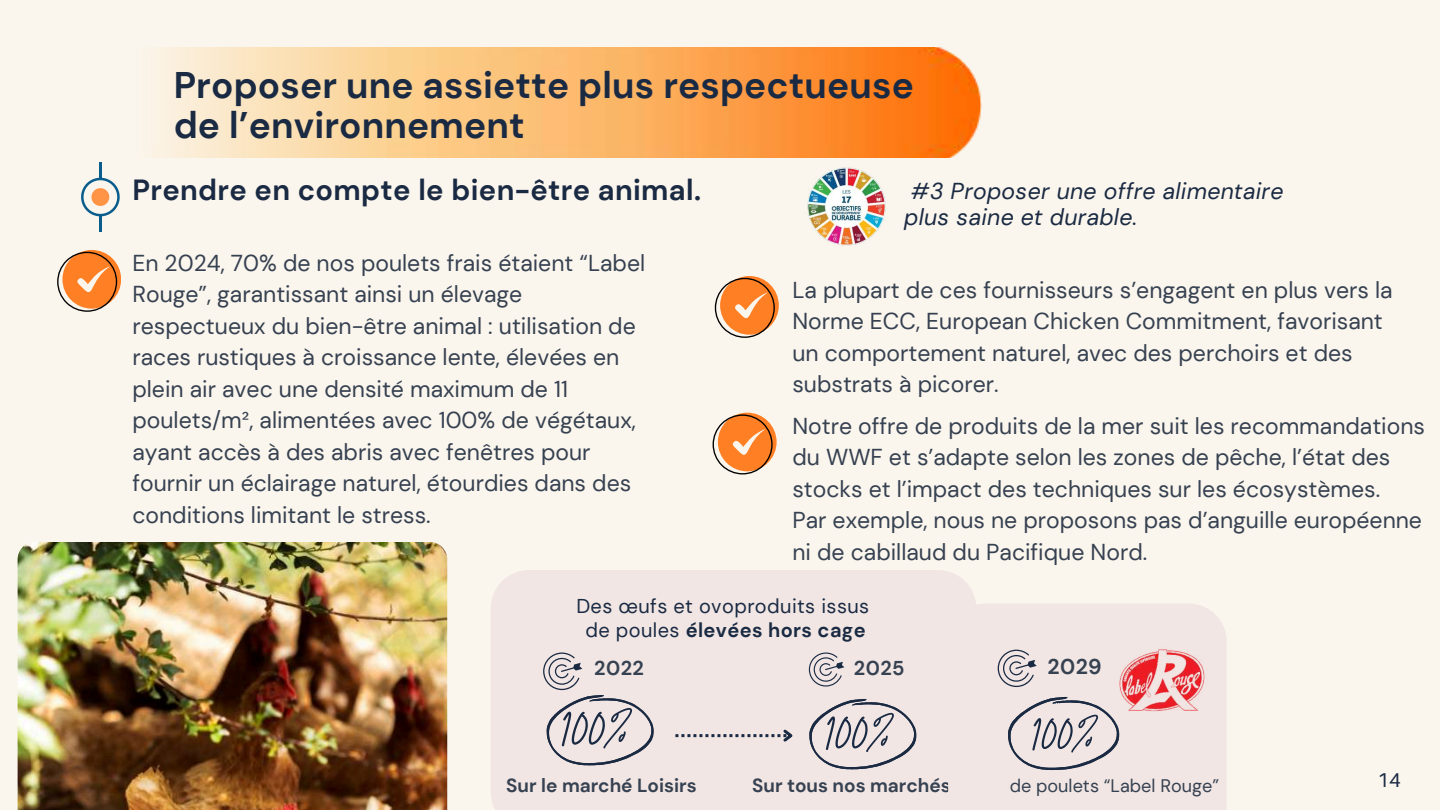
<style>
.page{position:relative;width:1440px;height:810px;background:#fbf6ed}
.page>*{position:absolute;margin:0;border:0;box-sizing:border-box;transform-origin:0 0}
.t1{font:55.7px "Brittany Signature";color:#1a2a43}
.t2{font:54px "Brittany Signature";color:#1a2a43}
.t3{font:52.1px "Brittany Signature";color:#1a2a43}
.t4{font:700 37px/39.8px "DM Sans";letter-spacing:.005em;color:#1a2a43}
.t5{font:700 29.1px "DM Sans";letter-spacing:.015em;color:#1a2a43}
.t6{font:23px/31.5px "DM Sans";color:#364151}
.t7{font:italic 23px/25.5px "DM Sans";letter-spacing:.015em;color:#1a2a43}
.t8{font:700 21.3px "DM Sans";color:#364151}
.t9{font:20px/24px "DM Sans";letter-spacing:.02em;color:#1a2a43;text-align:center}
.t10{font:700 20px "DM Sans";letter-spacing:.02em;color:#364151}
.t11{font:20px "Aileron";color:#1a2a43}
.t12{font:700 19px "DM Sans";color:#364151}
.t13{font:18.1px "DM Sans";color:#364151}
.s1{font-weight:700}
</style>
<div class="page">
<img style="left:807px;top:167px;width:79px;height:79px">
<svg style="left:57px;top:250px;width:64px;height:61px"></svg>
<svg style="left:715px;top:276px;width:64px;height:62px"></svg>
<svg style="left:713px;top:413px;width:63px;height:61px"></svg>
<svg style="left:81px;top:178px;width:39px;height:38px"></svg>
<hr style="left:99px;top:162px;width:3px;height:17px;background:#095d8d">
<hr style="left:99px;top:215px;width:3px;height:16px;background:#095d8d">
<div style="left:491px;top:570px;width:485px;height:240px;background:#f1e6e3"></div>
<img style="left:18px;top:542px;width:429px;height:268px">
<svg style="left:675px;top:727px;width:121px;height:17px"></svg>
<img style="left:158px;top:48px;width:824px;height:109px">
<svg style="left:809px;top:653px;width:35px;height:33px"></svg>
<svg style="left:543px;top:653px;width:111px;height:112px"></svg>
<svg style="left:809px;top:699px;width:108px;height:70px"></svg>
<div style="left:948px;top:603px;width:279px;height:207px;background:#f1e6e3"></div>
<img style="left:1114px;top:645px;width:96px;height:72px">
<svg style="left:998px;top:650px;width:39px;height:37px"></svg>
<svg style="left:1008px;top:697px;width:111px;height:73px"></svg>
<h3 class="t4" style="left:174px;top:66px;width:742px">Proposer une assiette plus respectueuse de l’environnement</h3>
<p class="t5" style="left:132px;top:171px;width:570px">Prendre en compte le bien-être animal.</p>
<p class="t7" style="left:904px;top:179px;width:381px">#3 Proposer une offre alimentaire plus saine et durable.</p>
<p class="t6" style="left:132px;top:247px;width:514px">En 2024, 70% de nos poulets frais étaient “Label Rouge”, garantissant ainsi un élevage respectueux du bien-être animal : utilisation de races rustiques à croissance lente, élevées en plein air avec une densité maximum de 11 poulets/m², alimentées avec 100% de végétaux, ayant accès à des abris avec fenêtres pour fournir un éclairage naturel, étourdies dans des conditions limitant le stress.</p>
<p class="t6" style="left:792px;top:274px;width:602px">La plupart de ces fournisseurs s’engagent en plus vers la Norme ECC, European Chicken Commitment, favorisant un comportement naturel, avec des perchoirs et des substrats à picorer.</p>
<p class="t6" style="left:792px;top:410px;width:634px">Notre offre de produits de la mer suit les recommandations du WWF et s’adapte selon les zones de pêche, l’état des stocks et l’impact des techniques sur les écosystèmes.<br>Par exemple, nous ne proposons pas d’anguille européenne ni de cabillaud du Pacifique Nord.</p>
<p class="t9" style="left:576px;top:594px;width:294px">Des œufs et ovoproduits issus de poules <span class="s1">élevées hors cage</span></p>
<p class="t10" style="left:594px;top:655px;width:51px">2022</p>
<h1 class="t1" style="left:561px;top:690px;width:76px">100%</h1>
<p class="t12" style="left:506px;top:773px;width:192px">Sur le marché Loisirs</p>
<p class="t10" style="left:854px;top:655px;width:52px">2025</p>
<h2 class="t2" style="left:825px;top:696px;width:73px">100%</h2>
<p class="t12" style="left:752px;top:773px;width:200px">Sur tous nos marchés</p>
<p class="t8" style="left:1048px;top:653px;width:56px">2029</p>
<h3 class="t3" style="left:1031px;top:698px;width:71px">100%</h3>
<p class="t13" style="left:1010px;top:774px;width:211px">de poulets “Label Rouge”</p>
<p class="t11" style="left:1377px;top:768px;width:25px">14</p>
</div>
